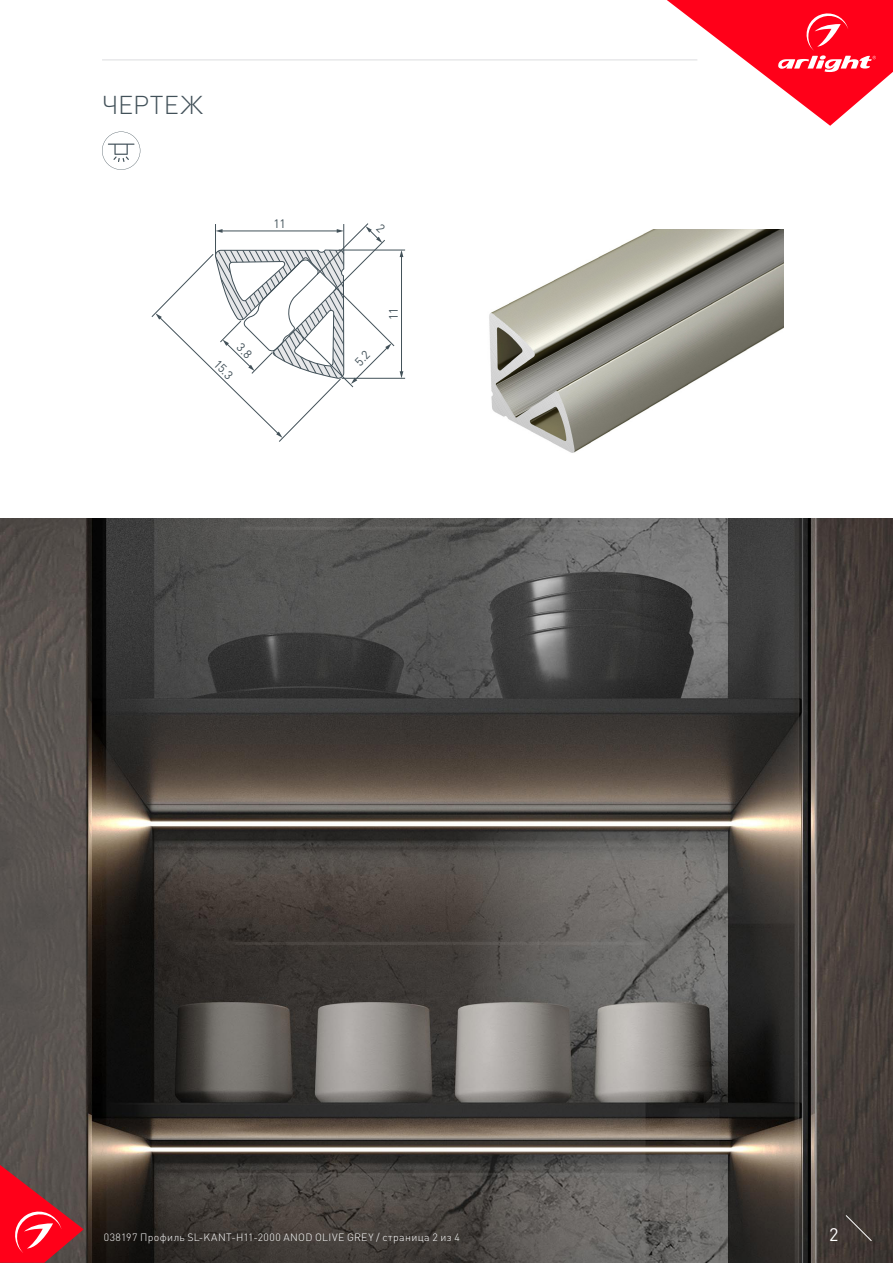
<style>
.page{position:relative;width:893px;height:1263px;background:#fff}
.page>*{position:absolute;margin:0;border:0;box-sizing:border-box;transform-origin:0 0}
.t1{font:300 25.5px "DIN Pro";letter-spacing:.01em;color:#425159}
.t2{font:18px "DIN Pro";color:#fff}
.t3{font:12.15px "DIN Pro";color:#425159}
.t4{font:300 10.5px "DIN Pro";letter-spacing:.04em;color:#fff}
</style>
<div class="page">
<img style="left:0;top:519px;width:893px;height:744px">
<svg style="left:0;top:1165px;width:84px;height:98px;background:#ba2c38"></svg>
<svg style="left:845px;top:1215px;width:27px;height:26px"></svg>
<svg style="left:667px;top:0;width:226px;height:126px"></svg>
<hr style="left:102px;top:60px;width:595px;height:1px;background:#dcdddf">
<svg style="left:102px;top:132px;width:38px;height:38px"></svg>
<hr style="left:342px;top:378px;width:63px;height:1px;background:#425159">
<hr style="left:339px;top:250px;width:66px;height:1px;background:#425159">
<img style="left:489px;top:230px;width:294px;height:223px">
<svg style="left:151px;top:223px;width:252px;height:219px"></svg>
<p class="t1" style="left:102px;top:87px;width:102px">ЧЕРТЕЖ</p>
<p class="t3" style="left:274px;top:215px;width:14px">11</p>
<p class="t3" style="left:222px;top:356px;width:23px;rotate:45deg">15.3</p>
<p class="t3" style="left:385px;top:320px;width:14px;rotate:-90deg">11</p>
<p class="t4" style="left:104px;top:1230px;width:358px">038197 Профиль SL-KANT-H11-2000 ANOD OLIVE GREY / страница 2 из 4</p>
<p class="t2" style="left:829px;top:1222px;width:11px">2</p>
</div>
